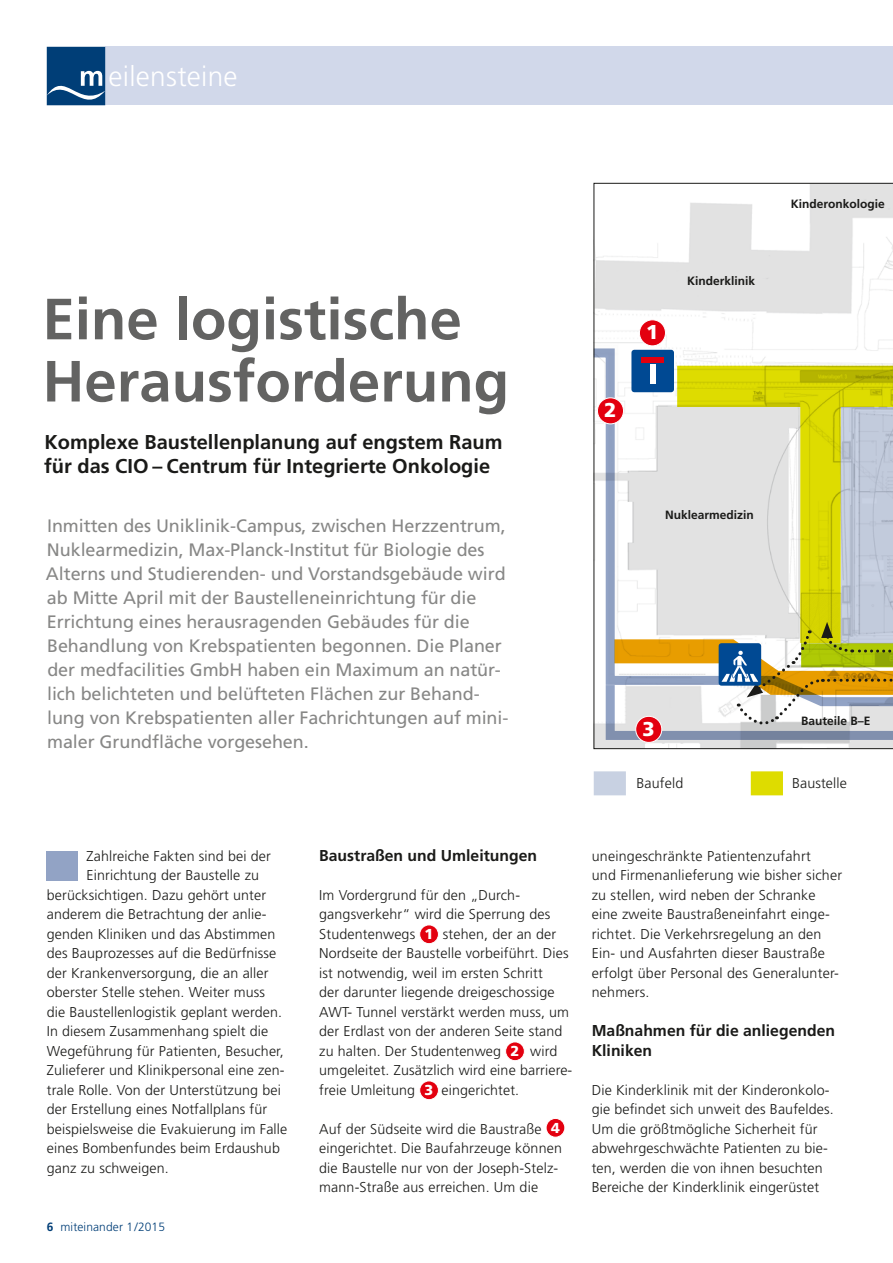
<style>
.page{position:relative;width:893px;height:1263px;background:#fff}
.page>*{position:absolute;margin:0;border:0;box-sizing:border-box;transform-origin:0 0}
.t1{font:700 58.05px/62.1px "Frutiger";color:#636362}
.t2{font:300 28.05px "Frutiger";letter-spacing:.01em;color:#fff}
.t3{font:700 19.95px/23.7px "Frutiger";color:#1a1a18}
.t4{font:900 19.95px "Frutiger";color:#fff}
.t5{font:18px/24px "Frutiger";letter-spacing:-.005em;color:#878786}
.t6{font:700 15.75px/19.5px "Frutiger";color:#1a1a18}
.t7{font:300 14.25px/19.5px "Frutiger";letter-spacing:.01em;color:#1a1a18}
.t8{font:700 12px "Frutiger";color:#1a1a18}
.t9{font:300 12px "Frutiger";letter-spacing:.01em;color:#003e77}
.s1{font-weight:700}
.s2{font-weight:900;font-size:14.4px;color:#fff}
</style>
<div class="page">
<div style="left:105px;top:47px;width:788px;height:58px;background:#d1d8ea"></div>
<div style="left:420px;top:925px;width:18px;height:19px;background:#e3000f;border-radius:50%"></div>
<div style="left:419px;top:925px;width:20px;height:19px;border:1px solid #fff;border-radius:50%"></div>
<div style="left:506px;top:1042px;width:18px;height:19px;background:#e3000f;border-radius:50%"></div>
<div style="left:505px;top:1042px;width:20px;height:19px;border:1px solid #fff;border-radius:50%"></div>
<div style="left:420px;top:1081px;width:18px;height:19px;background:#e3000f;border-radius:50%"></div>
<div style="left:419px;top:1081px;width:20px;height:19px;border:1px solid #fff;border-radius:50%"></div>
<div style="left:546px;top:1118px;width:19px;height:19px;background:#e3000f;border-radius:50%"></div>
<div style="left:546px;top:1118px;width:19px;height:19px;border:1px solid #fff;border-radius:50%"></div>
<svg style="left:47px;top:47px;width:58px;height:59px;background:#1f5587"></svg>
<div style="left:47px;top:851px;width:31px;height:29px;background:#92a3c5"></div>
<svg style="left:594px;top:183px;width:299px;height:566px"></svg>
<div style="left:751px;top:771px;width:32px;height:24px;background:#dedc00"></div>
<div style="left:594px;top:771px;width:32px;height:24px;background:#c8d1e2"></div>
<svg style="left:593px;top:347px;width:300px;height:361px"></svg>
<div style="left:631px;top:350px;width:43px;height:42px;background:#004993"></div>
<div style="left:650px;top:364px;width:5px;height:19px;background:#fff"></div>
<div style="left:642px;top:357px;width:22px;height:5px;background:#e3000f"></div>
<div style="left:639px;top:320px;width:26px;height:26px;background:#e3000f;border-radius:50%"></div>
<div style="left:639px;top:320px;width:27px;height:26px;border:1px solid #fff;border-radius:50%"></div>
<div style="left:597px;top:398px;width:26px;height:26px;background:#e3000f;border-radius:50%"></div>
<div style="left:597px;top:398px;width:27px;height:26px;border:1px solid #fff;border-radius:50%"></div>
<svg style="left:604px;top:622px;width:289px;height:128px"></svg>
<h2 class="t2" style="left:109px;top:60px;width:131px">eilensteine</h2>
<p class="t8" style="left:791px;top:197px;width:95px">Kinderonkologie</p>
<h1 class="t1" style="left:43px;top:288px;width:468px">Eine logistische<br>Herausforderung</h1>
<h3 class="t3" style="left:44px;top:430px;width:460px">Komplexe Baustellenplanung auf engstem Raum für das CIO – Centrum für Integrierte Onkologie</h3>
<p class="t5" style="left:46px;top:514px;width:464px">Inmitten des Uniklinik-Campus, zwischen Herzzentrum, Nuklearmedizin, Max-Planck-Institut für Biologie des Alterns und Studierenden- und Vorstandsgebäude wird ab Mitte April mit der Baustelleneinrichtung für die Errichtung eines herausragenden Gebäudes für die Behandlung von Krebspatienten begonnen. Die Planer der medfacilities GmbH haben ein Maximum an natür&shy;lich belichteten und belüfteten Flächen zur Behand&shy;lung von Krebspatienten aller Fachrichtungen auf mini&shy;maler Grundfläche vorgesehen.</p>
<h3 class="t4" style="left:604px;top:398px;width:14px">2</h3>
<h3 class="t4" style="left:646px;top:320px;width:14px">1</h3>
<p class="t8" style="left:687px;top:274px;width:70px">Kinderklinik</p>
<p class="t8" style="left:665px;top:508px;width:90px">Nuklearmedizin</p>
<h3 class="t4" style="left:643px;top:717px;width:14px">3</h3>
<p class="t8" style="left:801px;top:714px;width:71px">Bauteile B–E</p>
<p class="t7" style="left:636px;top:773px;width:48px">Baufeld</p>
<p class="t7" style="left:792px;top:773px;width:56px">Baustelle</p>
<p class="t7" style="left:87px;top:846px;width:186px">Zahlreiche Fakten sind bei der</p>
<p class="t7" style="left:87px;top:866px;width:174px">Einrichtung der Baustelle zu</p>
<p class="t7" style="left:47px;top:885px;width:221px">berücksichtigen. Dazu gehört unter</p>
<p class="t7" style="left:47px;top:905px;width:221px">anderem die Betrachtung der anlie-</p>
<p class="t7" style="left:47px;top:924px;width:230px">genden Kliniken und das Abstimmen</p>
<p class="t7" style="left:47px;top:944px;width:231px">des Bauprozesses auf die Bedürfnisse</p>
<p class="t7" style="left:47px;top:963px;width:223px">der Krankenversorgung, die an aller</p>
<p class="t7" style="left:47px;top:983px;width:220px">oberster Stelle stehen. Weiter muss</p>
<p class="t7" style="left:47px;top:1002px;width:237px">die Baustellenlogistik geplant werden.</p>
<p class="t7" style="left:47px;top:1021px;width:223px">In diesem Zusammenhang spielt die</p>
<p class="t7" style="left:47px;top:1041px;width:239px">Wegeführung für Patienten, Besucher,</p>
<p class="t7" style="left:47px;top:1060px;width:239px">Zulieferer und Klinikpersonal eine zen-</p>
<p class="t7" style="left:47px;top:1080px;width:236px">trale Rolle. Von der Unterstützung bei</p>
<p class="t7" style="left:47px;top:1099px;width:222px">der Erstellung eines Notfallplans für</p>
<p class="t7" style="left:47px;top:1119px;width:242px">beispielsweise die Evakuierung im Falle</p>
<p class="t7" style="left:47px;top:1138px;width:235px">eines Bombenfundes beim Erdaushub</p>
<p class="t7" style="left:47px;top:1158px;width:123px">ganz zu schweigen.</p>
<p class="t9" style="left:47px;top:1220px;width:120px"><span class="s1">6</span> miteinander 1/2015</p>
<p class="t6" style="left:319px;top:845px;width:219px">Baustraßen und Umleitungen</p>
<p class="t7" style="left:319px;top:885px;width:255px">Im Vordergrund für den „Durch&shy;gangsverkehr“ wird die Sperrung des Studentenwegs <span class="s2">1</span> stehen, der an der Nordseite der Baustelle vorbeiführt. Dies ist notwendig, weil im ersten Schritt<br>der darunter liegende dreigeschossige AWT- Tunnel verstärkt werden muss, um der Erdlast von der anderen Seite stand zu halten. Der Studentenweg <span class="s2">2</span> wird umgeleitet. Zusätzlich wird eine barriere&shy;freie Umleitung <span class="s2">3</span> eingerichtet.</p>
<p class="t7" style="left:319px;top:1119px;width:244px">Auf der Südseite wird die Baustraße <span class="s2">4 </span>eingerichtet. Die Baufahrzeuge können die Baustelle nur von der Joseph-Stelz&shy;mann-Straße aus erreichen. Um die</p>
<p class="t7" style="left:592px;top:846px;width:252px">uneingeschränkte Patientenzufahrt<br>und Firmenanlieferung wie bisher sicher zu stellen, wird neben der Schranke eine zweite Baustraßeneinfahrt einge&shy;richtet. Die Verkehrsregelung an den Ein- und Ausfahrten dieser Baustraße erfolgt über Personal des Generalunter&shy;nehmers.</p>
<p class="t6" style="left:592px;top:1021px;width:245px">Maßnahmen für die anliegenden<br>Kliniken</p>
<p class="t7" style="left:592px;top:1080px;width:244px">Die Kinderklinik mit der Kinderonkolo&shy;gie befindet sich unweit des Baufeldes.<br>Um die größtmögliche Sicherheit für abwehrgeschwächte Patienten zu bie&shy;ten, werden die von ihnen besuchten Bereiche der Kinderklinik eingerüstet</p>
</div>
